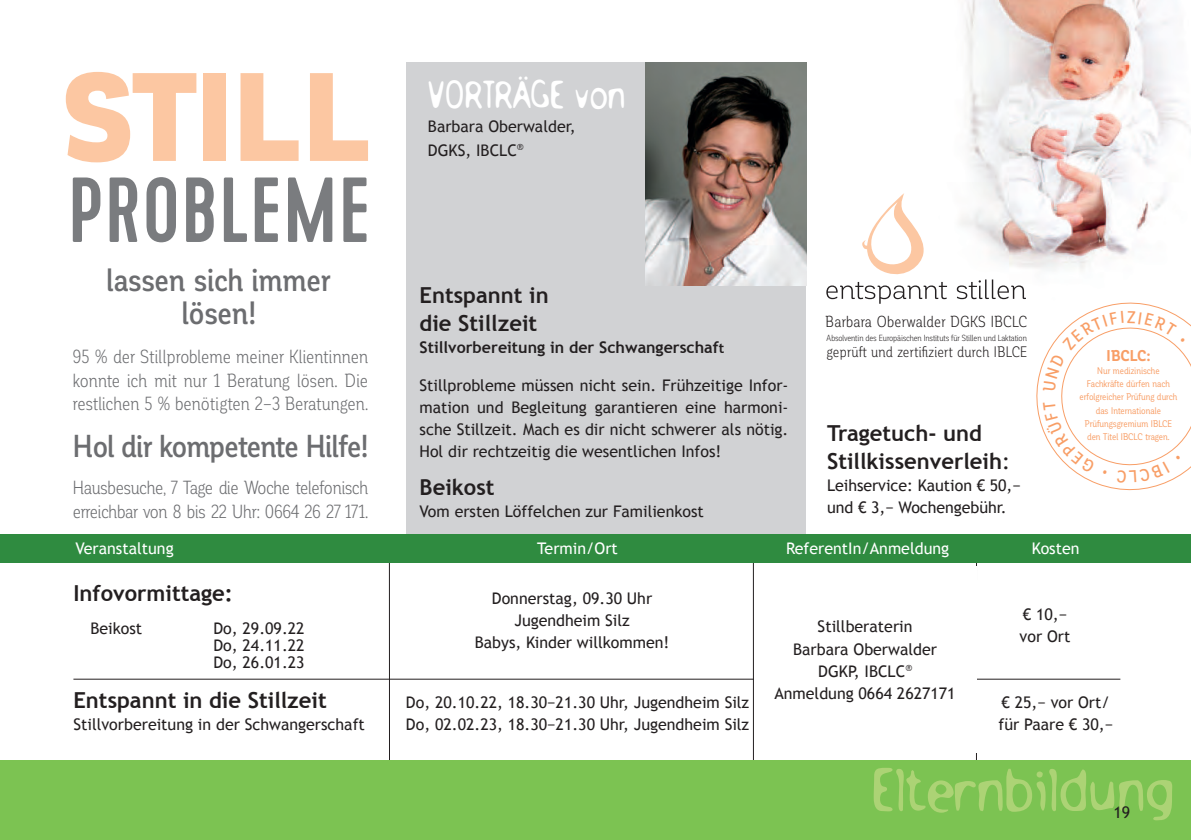
<style>
.page{position:relative;width:1191px;height:840px;background:#fff}
.page>*{position:absolute;margin:0;border:0;box-sizing:border-box;transform-origin:0 0}
.t1{font:60px "Holstein";color:#acd375}
.t2{font:38px "Holstein";color:#fff}
.t3{font:500 31.8px/32.6px "Corporative Cnd";letter-spacing:-.005em;color:#6c6d70;text-align:center}
.t4{font:500 31.2px "Corporative Cnd";letter-spacing:-.01em;color:#6c6d70}
.t5{font:700 22px/28px "Trebuchet MS";color:#231f20}
.t6{font:18.6px/23.4px "Corporative Cnd";letter-spacing:-.015em;color:#6c6d70;text-align:justify}
.t7{font:16px/22px "Trebuchet MS";color:#231f20}
.t8{font:16px "Trebuchet MS";color:#fff}
.t9{font:700 16px "Trebuchet MS";color:#231f20}
.t10{font:15.8px "Corporative Cnd";letter-spacing:.015em;color:#231f20}
.t11{font:700 15.4px "Corporative Cnd";letter-spacing:.005em;color:#f89e66}
.t12{font:15px "Corporative Cnd";letter-spacing:.015em;color:#231f20}
.t13{font:9.6px/13.2px "Corporative Cnd";color:#f89e66;text-align:center}
.t14{font:8.8px "Corporative Cnd";letter-spacing:-.015em;color:#231f20}
.s1{font-size:14px}
.s2{font-weight:400}
</style>
<div class="page">
<img style="left:947px;top:0;width:244px;height:287px">
<div style="left:406px;top:62px;width:400px;height:476px;background:#d1d2d4"></div>
<img style="left:645px;top:62px;width:161px;height:223px">
<svg style="left:826px;top:193px;width:121px;height:110px"></svg>
<svg style="left:66px;top:72px;width:130px;height:90px"></svg>
<div style="left:203px;top:73px;width:23px;height:88px;background:#fcc7a2"></div>
<svg style="left:240px;top:73px;width:58px;height:88px"></svg>
<svg style="left:310px;top:73px;width:58px;height:88px"></svg>
<svg style="left:73px;top:177px;width:27px;height:65px"></svg>
<svg style="left:110px;top:177px;width:27px;height:65px"></svg>
<svg style="left:146px;top:177px;width:30px;height:65px"></svg>
<svg style="left:186px;top:177px;width:28px;height:65px"></svg>
<svg style="left:224px;top:177px;width:23px;height:65px"></svg>
<svg style="left:255px;top:177px;width:23px;height:65px"></svg>
<svg style="left:288px;top:177px;width:44px;height:65px"></svg>
<svg style="left:343px;top:177px;width:23px;height:65px"></svg>
<hr style="left:976px;top:551px;width:1px;height:243px;background:#231f20">
<hr style="left:753px;top:557px;width:1px;height:237px;background:#231f20">
<hr style="left:389px;top:548px;width:1px;height:246px;background:#231f20">
<div style="left:0;top:760px;width:1191px;height:79px;background:#7cc352"></div>
<div style="left:0;top:534px;width:1191px;height:28px;background:#2f8b40"></div>
<hr style="left:73px;top:678px;width:1047px;height:1px;background:#231f20">
<div style="left:754px;top:566px;width:222px;height:186px;background:#fff"></div>
<svg style="left:956px;top:279px;width:235px;height:212px"></svg>
<h3 class="t3" style="left:107px;top:264px;width:226px">lassen sich immer lösen!</h3>
<p class="t6" style="left:73px;top:345px;width:297px">95 % der Stillprobleme meiner Klientinnen konnte ich mit nur 1 Beratung lösen. Die restlichen 5 % benötigten 2–3 Beratungen.</p>
<h3 class="t4" style="left:73px;top:429px;width:296px">Hol dir kompetente Hilfe!</h3>
<p class="t6" style="left:73px;top:476px;width:297px">Hausbesuche, 7 Tage die Woche telefonisch erreichbar von 8 bis 22 Uhr: 0664 26 27 171.</p>
<h2 class="t2" style="left:428px;top:70px;width:199px">VORTRÄGE von</h2>
<p class="t7" style="left:428px;top:114px;width:149px;line-height:24px">Barbara Oberwalder,<br>DGKS, IBCLC<sup>®</sup></p>
<h3 class="t5" style="left:419px;top:281px;width:131px">Entspannt in die Stillzeit</h3>
<p class="t9" style="left:419px;top:337px;width:306px">Stillvorbereitung in der Schwangerschaf<span class="s1">t</span></p>
<p class="t7" style="left:419px;top:374px;width:370px;text-align:justify">Stillprobleme müssen nicht sein. Frühzeitige Infor&shy;mation und Begleitung garantieren eine harmoni&shy;sche Stillzeit. Mach es dir nicht schwerer als nötig.<br>Hol dir rechtzeitig die wesentlichen Infos!</p>
<h3 class="t5" style="left:419px;top:473px;width:76px">Beikost</h3>
<p class="t7" style="left:419px;top:500px;width:286px">Vom ersten Löffelchen zur Familienkost</p>
<p class="t10" style="left:825px;top:313px;width:203px">Barbara Oberwalder DGKS IBCLC</p>
<p class="t14" style="left:826px;top:332px;width:202px">Absolventin des Europäischen Instituts für Stillen und Laktation</p>
<p class="t12" style="left:826px;top:344px;width:202px">geprüft und zertifiziert durch IBLCE</p>
<h3 class="t5" style="left:827px;top:419px;width:185px">Tragetuch- und<br>Stillkissenverleih<span class="s2">:</span></h3>
<p class="t7" style="left:827px;top:474px;width:195px">Leihservice: Kaution € 50,− und € 3,− Wochengebühr.</p>
<p class="t11" style="left:1106px;top:347px;width:45px">IBCLC:</p>
<p class="t13" style="left:1079px;top:364px;width:99px">Nur medizinische<br>Fachkräfte dürfen nach erfolgreicher Prüfung durch das Internationale<br>Prüfungsgremium IBLCE den Titel IBCLC tragen.</p>
<p class="t8" style="left:75px;top:539px;width:100px">Veranstaltung</p>
<p class="t8" style="left:537px;top:539px;width:82px">Termin/Ort</p>
<p class="t8" style="left:786px;top:539px;width:164px">ReferentIn/Anmeldung</p>
<p class="t8" style="left:1032px;top:539px;width:49px">Kosten</p>
<h3 class="t5" style="left:73px;top:579px;width:161px">Infovormittage:</h3>
<p class="t7" style="left:90px;top:617px;width:53px">Beikost</p>
<p class="t7" style="left:213px;top:620px;width:93px;line-height:16.6px;text-align:justify">Do, 29.09.22<br>Do, 24.11.22<br>Do, 26.01.23</p>
<h3 class="t5" style="left:73px;top:685px;width:255px">Entspannt in die Stillzeit</h3>
<p class="t7" style="left:406px;top:690px;width:345px">Do, 20.10.22, 18.30−21.30 Uhr, Jugendheim Silz</p>
<p class="t7" style="left:1001px;top:690px;width:110px">€ 25,− vor Ort/</p>
<p class="t7" style="left:73px;top:712px;width:293px">Stillvorbereitung in der Schwangerschaft</p>
<p class="t7" style="left:406px;top:712px;width:345px">Do, 02.02.23, 18.30−21.30 Uhr, Jugendheim Silz</p>
<p class="t7" style="left:998px;top:712px;width:116px">für Paare € 30,−</p>
<p class="t7" style="left:475px;top:587px;width:196px;text-align:center">Donnerstag, 09.30 Uhr<br>Jugendheim Silz<br>Babys, Kinder willkommen!</p>
<p class="t7" style="left:1019px;top:603px;width:52px">€ 10,− vor Ort</p>
<p class="t7" style="left:774px;top:615px;width:183px;text-align:center">Stillberaterin<br>Barbara Oberwalder<br>DGKP, IBCLC<sup>®<br></sup>Anmeldung 0664 2627171</p>
<h1 class="t1" style="left:871px;top:752px;width:304px">Elternbildung</h1>
<p class="t7" style="left:1113px;top:800px;width:18px">19</p>
</div>
